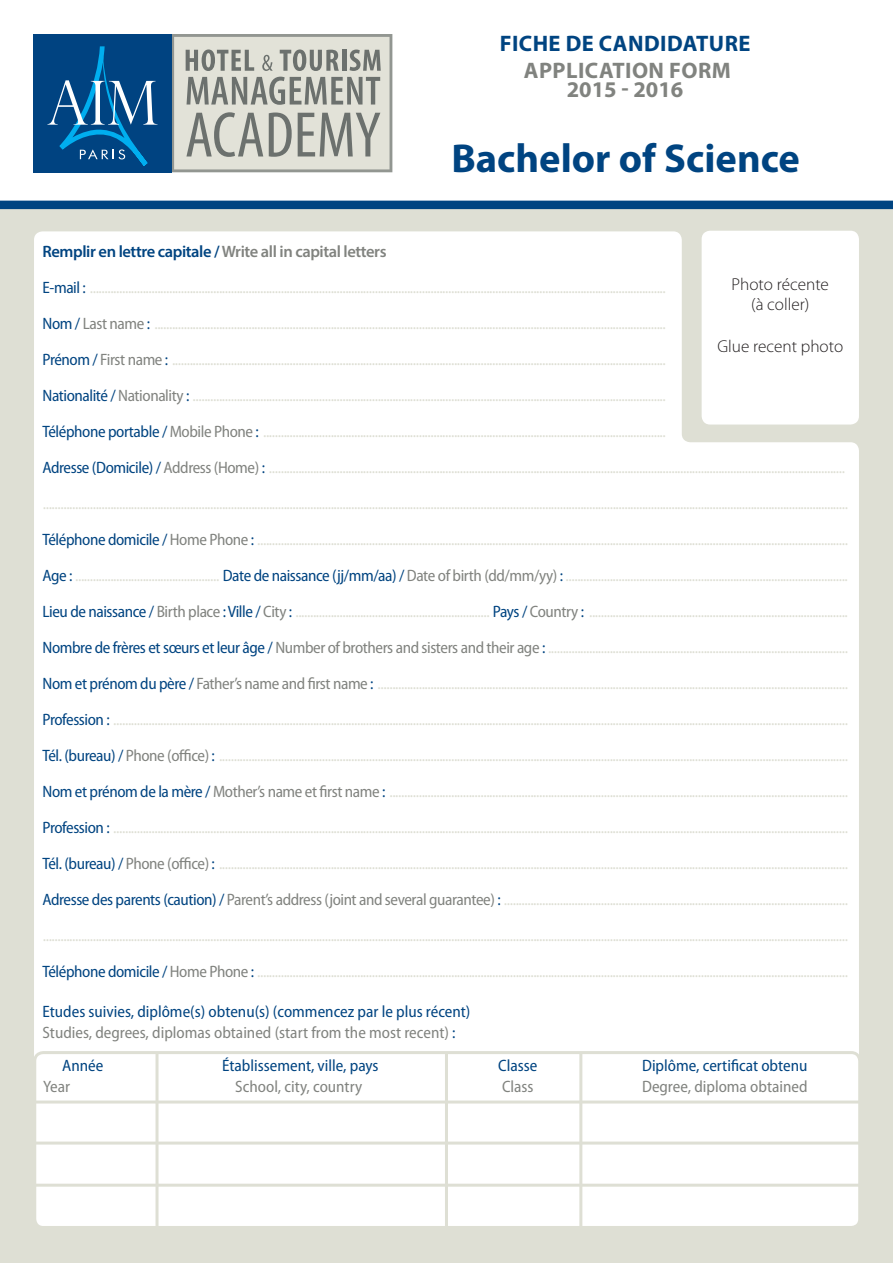
<style>
.page{position:relative;width:893px;height:1263px;background:#fff}
.page>*{position:absolute;margin:0;border:0;box-sizing:border-box;transform-origin:0 0}
.t1{font:700 40.5px "Myriad Pro";color:#004481}
.t2{font:700 22.5px/19.5px "Myriad Pro";letter-spacing:.02em;color:#81837f;text-align:center}
.t3{font:700 22.5px "Myriad Pro";letter-spacing:.02em;color:#004481}
.t4{font:300 17.25px/20.7px "Myriad Pro";color:#231f20;text-align:center}
.t5{font:semi-condensed 16.5px/36px "Myriad Pro";letter-spacing:-.025em;color:#dedfd4}
.t6{font:semi-condensed 16.5px/21px "Myriad Pro";color:#004481}
.t7{font:semi-condensed 16.5px "Myriad Pro";color:#81837f}
.s1{font-weight:600;font-stretch:normal;color:#004481}
.s2{font-weight:600;font-stretch:normal;color:#81837f}
.s3{color:#004481}
.s4{color:#81837f}
</style>
<div class="page">
<div style="left:0;top:205px;width:893px;height:1058px;background:#dedfd4"></div>
<div style="left:34px;top:231px;width:825px;height:824px;background:#fff"></div>
<svg style="left:171px;top:34px;width:221px;height:138px;background:#bfc0b9"></svg>
<div style="left:33px;top:34px;width:138px;height:138px;background:#004381"></div>
<svg style="left:47px;top:46px;width:110px;height:120px"></svg>
<div style="left:702px;top:231px;width:157px;height:193px;background:#fff;border-radius:9px"></div>
<div style="left:35px;top:1052px;width:825px;height:175px;background:#fff;border-radius:9px"></div>
<div style="left:33px;top:1051px;width:828px;height:178px;border:3px solid #dedfd4;border-radius:9px"></div>
<hr style="left:35px;top:1100px;width:825px;height:3px;background:#dedfd4">
<hr style="left:35px;top:1184px;width:825px;height:3px;background:#dedfd4">
<hr style="left:35px;top:1141px;width:825px;height:3px;background:#dedfd4">
<hr style="left:156px;top:1052px;width:3px;height:175px;background:#dedfd4">
<hr style="left:445px;top:1052px;width:3px;height:175px;background:#dedfd4">
<hr style="left:579px;top:1052px;width:3px;height:175px;background:#dedfd4">
<div style="left:0;top:201px;width:893px;height:8px;background:#004481"></div>
<h2 class="t3" style="left:500px;top:31px;width:252px">FICHE DE CANDIDATURE</h2>
<h2 class="t2" style="left:524px;top:61px;width:208px">APPLICATION FORM<br>2015 - 2016</h2>
<h1 class="t1" style="left:451px;top:136px;width:350px">BACHELOR OF SCIENCE</h1>
<p class="t5" style="left:43px;top:234px;width:807px"><span class="s1">Remplir en lettre capitale /</span> <span class="s2">Write all in capital letters<br></span><span class="s3">E-mail :</span> ....................................................................................................................................................................................................<br><span class="s3">Nom /</span> <span class="s4">Last name</span> <span class="s3">:</span> ..............................................................................................................................................................................<br><span class="s3">Prénom /</span> <span class="s4">First name</span> <span class="s3">:</span> ........................................................................................................................................................................<br><span class="s3">Nationalité /</span> <span class="s4">Nationality</span> <span class="s3">:</span> .................................................................................................................................................................<br><span class="s3">Téléphone portable /</span> <span class="s4">Mobile Phone</span> <span class="s3">:</span> .........................................................................................................................................<br><span class="s3">Adresse (Domicile) /</span> <span class="s4">Address (Home)</span> <span class="s3">:</span> .................................................................................................................................................................................................... ..................................................................................................................................................................................................................................................................................<br><span class="s3">Téléphone domicile /</span> <span class="s4">Home Phone</span> <span class="s3">:</span> .........................................................................................................................................................................................................<br><span class="s3">Age :</span> ................................................. <span class="s3">Date de naissance (jj/mm/aa) /</span> <span class="s4">Date of birth (dd/mm/yy)</span> <span class="s3">:</span> ................................................................................................<br><span class="s3">Lieu de naissance /</span> <span class="s4">Birth place</span> <span class="s3">: Ville /</span> <span class="s4">City</span> <span class="s3">:</span> .................................................................. <span class="s3">Pays /</span> <span class="s4">Country</span> <span class="s3">:</span> ........................................................................................<br><span class="s3">Nombre de frères et sœurs et leur âge /</span> <span class="s4">Number of brothers and sisters and their age</span> <span class="s3">:</span> ......................................................................................................<br><span class="s3">Nom et prénom du père /</span> <span class="s4">Father’s name and first name</span> <span class="s3">:</span> ................................................................................................................................................................<br><span class="s3">Profession :</span> ..........................................................................................................................................................................................................................................................<br><span class="s3">Tél. (bureau) /</span> <span class="s4">Phone (office)</span> <span class="s3">:</span> ......................................................................................................................................................................................................................<br><span class="s3">Nom et prénom de la mère /</span> <span class="s4">Mother’s name et first name</span> <span class="s3">:</span> ............................................................................................................................................................<br><span class="s3">Profession :</span> ..........................................................................................................................................................................................................................................................<br><span class="s3">Tél. (bureau) /</span> <span class="s4">Phone (office)</span> <span class="s3">:</span> ......................................................................................................................................................................................................................<br><span class="s3">Adresse des parents (caution) /</span> <span class="s4">Parent’s address (joint and several guarantee)</span> <span class="s3">:</span> ..................................................................................................................... ..................................................................................................................................................................................................................................................................................<br><span class="s3">Téléphone domicile /</span> <span class="s4">Home Phone</span> <span class="s3">:</span> .........................................................................................................................................................................................................</p>
<p class="t4" style="left:732px;top:274px;width:99px">Photo récente (à coller)</p>
<p class="t4" style="left:717px;top:336px;width:127px">Glue recent photo</p>
<p class="t6" style="left:43px;top:1002px;width:429px">Etudes suivies, diplôme(s) obtenu(s) (commencez par le plus récent)<br><span class="s4">Studies, degrees, diplomas obtained (start from the most recent)</span> :</p>
<p class="t6" style="left:62px;top:1055px;width:43px">Année</p>
<p class="t6" style="left:222px;top:1055px;width:158px">Établissement, ville, pays</p>
<p class="t6" style="left:498px;top:1055px;width:41px">Classe</p>
<p class="t6" style="left:642px;top:1055px;width:167px">Diplôme, certificat obtenu</p>
<p class="t7" style="left:43px;top:1078px;width:28px">Year</p>
<p class="t7" style="left:235px;top:1078px;width:128px">School, city, country</p>
<p class="t7" style="left:502px;top:1078px;width:33px">Class</p>
<p class="t7" style="left:642px;top:1078px;width:167px">Degree, diploma obtained</p>
</div>
